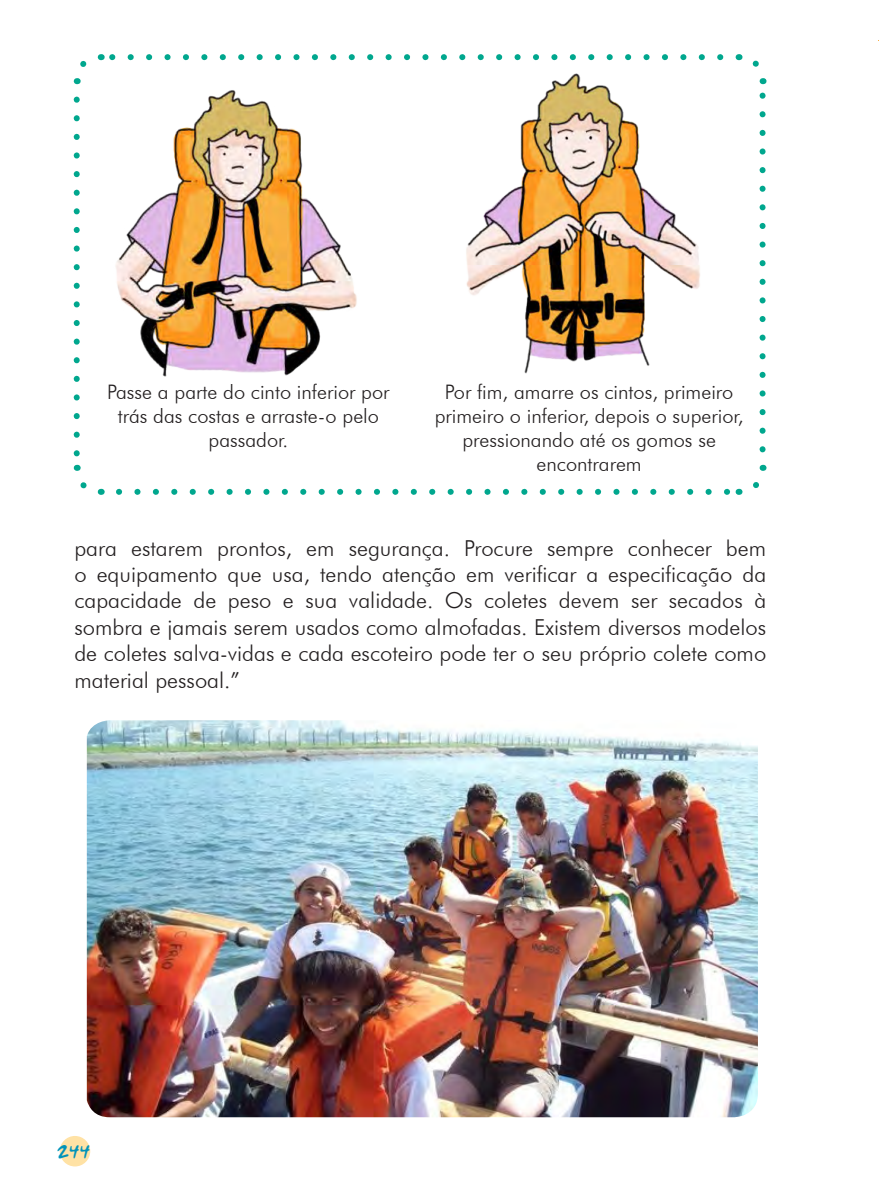
<style>
.page{position:relative;width:879px;height:1191px;background:#fff}
.page>*{position:absolute;margin:0;border:0;box-sizing:border-box;transform-origin:0 0}
._4mm{font:300 22px/26.4px "Futura BT";color:#231f20;text-align:justify}
.t1{font:300 20px/24px "Futura BT";color:#231f20;text-align:center}
.t2{font:16px "ACME Secret Agent";color:#0093ba}
</style>
<div class="page">
<div style="left:60px;top:1136px;width:30px;height:30px;background:#ffe2a5;border-radius:50%"></div>
<img style="left:115px;top:90px;width:242px;height:287px">
<img style="left:466px;top:74px;width:234px;height:300px">
<svg style="left:74px;top:100px;width:6px;height:357px"></svg>
<svg style="left:119px;top:489px;width:610px;height:6px"></svg>
<svg style="left:759px;top:92px;width:6px;height:357px"></svg>
<svg style="left:110px;top:54px;width:610px;height:6px"></svg>
<svg style="left:73px;top:60px;width:14px;height:24px"></svg>
<svg style="left:80px;top:482px;width:22px;height:13px"></svg>
<svg style="left:753px;top:465px;width:14px;height:23px"></svg>
<svg style="left:738px;top:54px;width:21px;height:13px"></svg>
<img style="left:87px;top:720px;width:671px;height:397px">
<p class="t1" style="left:107px;top:379px;width:284px">Passe a parte do cinto inferior por trás das costas e arraste-o pelo passador.</p>
<p class="t1" style="left:435px;top:379px;width:310px">Por fim, amarre os cintos, primeiro primeiro o inferior, depois o superior, pressionando até os gomos se encontrarem</p>
<p class="_4mm" style="left:74px;top:534px;width:693px">para estarem prontos, em segurança. Procure sempre conhecer bem o equipamento que usa, tendo atenção em verificar a especificação da capacidade de peso e sua validade. Os coletes devem ser secados à sombra e jamais serem usados como almofadas. Existem diversos modelos de coletes salva-vidas e cada escoteiro pode ter o seu próprio colete como material pessoal.”</p>
<p class="t2" style="left:57px;top:1140px;width:35px">244</p>
</div>
